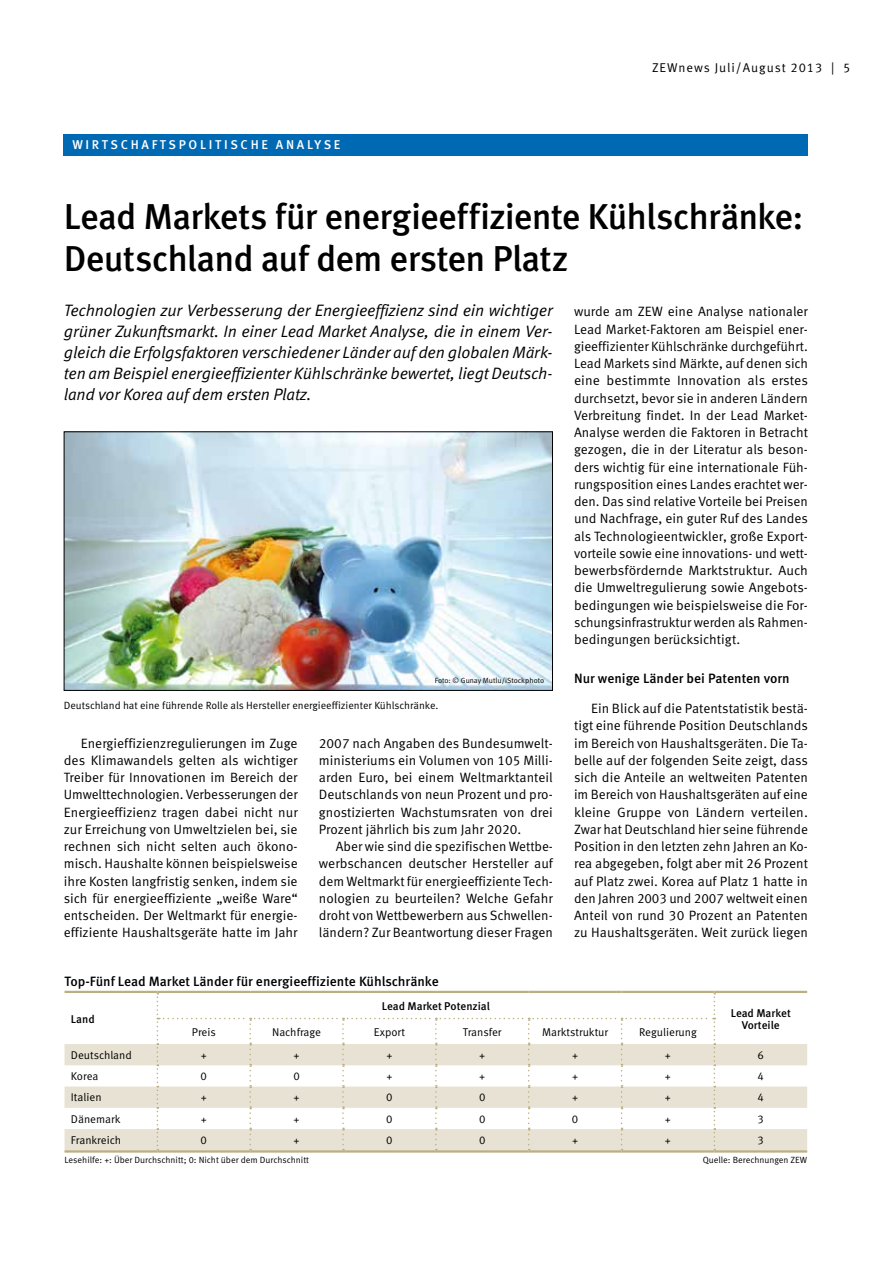
<style>
.page{position:relative;width:893px;height:1263px;background:#fff}
.page>*{position:absolute;margin:0;border:0;box-sizing:border-box;transform-origin:0 0}
.t1{font:500 36px/42px "Meta Pro";letter-spacing:-.025em;color:#000}
.t2{font:italic 16.5px/21px "Meta Pro";letter-spacing:-.01em;color:#000;text-align:justify}
.t3{font:13.5px/17.2px "Meta Pro";color:#000;text-align:justify}
.t4{font:500 13.5px "Meta Pro";color:#000}
.t5{font:500 12.75px "Meta Pro";letter-spacing:.21em;color:#fff}
.t6{font:12.75px "Meta Pro";letter-spacing:.075em;color:#000}
.t7{font:11.25px "Meta Pro";color:#000}
.t8{font:500 11.25px/12px "Meta Pro";letter-spacing:-.005em;color:#000;text-align:center}
.t9{font:10.5px "Meta Pro";color:#000}
.t10{font:9px "Meta Pro";color:#000}
.t11{font:7.5px "Meta Pro";color:#000}
</style>
<div class="page">
<div style="left:64px;top:134px;width:744px;height:21px;background:#0069b4"></div>
<img style="left:66px;top:433px;width:485px;height:256px">
<div style="left:64px;top:431px;width:489px;height:260px;border:1px solid #000"></div>
<svg style="left:65px;top:1044px;width:742px;height:106px;fill:#e7e2d3"></svg>
<hr style="left:65px;top:991px;width:92px;height:2px;background:#bcae82">
<hr style="left:157px;top:991px;width:93px;height:2px;background:#bcae82">
<hr style="left:250px;top:991px;width:93px;height:2px;background:#bcae82">
<hr style="left:343px;top:991px;width:93px;height:2px;background:#bcae82">
<hr style="left:436px;top:991px;width:93px;height:2px;background:#bcae82">
<hr style="left:529px;top:991px;width:92px;height:2px;background:#bcae82">
<hr style="left:621px;top:991px;width:93px;height:2px;background:#bcae82">
<hr style="left:714px;top:991px;width:93px;height:2px;background:#bcae82">
<hr style="left:65px;top:1150px;width:92px;height:2px;background:#bcae82">
<hr style="left:157px;top:1150px;width:93px;height:2px;background:#bcae82">
<hr style="left:250px;top:1150px;width:93px;height:2px;background:#bcae82">
<hr style="left:343px;top:1150px;width:93px;height:2px;background:#bcae82">
<hr style="left:436px;top:1150px;width:93px;height:2px;background:#bcae82">
<hr style="left:529px;top:1150px;width:92px;height:2px;background:#bcae82">
<hr style="left:621px;top:1150px;width:93px;height:2px;background:#bcae82">
<hr style="left:714px;top:1150px;width:93px;height:2px;background:#bcae82">
<svg style="left:157px;top:993px;width:558px;height:157px"></svg>
<p class="t5" style="left:72px;top:137px;width:22px">Wirts</p>
<p class="t5" style="left:121px;top:137px;width:20px">chafts</p>
<p class="t5" style="left:179px;top:137px;width:38px">politis</p>
<p class="t5" style="left:241px;top:137px;width:19px">che</p>
<p class="t5" style="left:276px;top:137px;width:57px">Ana lyse</p>
<p class="t6" style="left:652px;top:60px;width:200px">ZEWnews Juli/August 2013 | 5</p>
<h1 class="t1" style="left:64px;top:197px;width:741px">Lead Markets für energieeffiziente Kühlschränke:<br>Deutschland auf dem ersten Platz</h1>
<p class="t2" style="left:64px;top:301px;width:491px">Technologien zur Verbesserung der Energieeffizienz sind ein wichtiger grüner Zukunftsmarkt. In einer Lead Market Analyse, die in einem Ver&shy;gleich die Erfolgsfaktoren verschiedener Länder auf den globalen Märk&shy;ten am Beispiel energieeffizienter Kühlschränke bewertet, liegt Deutsch&shy;land vor Korea auf dem ersten Platz.</p>
<p class="t3" style="left:574px;top:303px;width:236px;text-align:left">wurde am ZEW eine Analyse nationaler Lead Market-Faktoren am Beispiel ener&shy;gieeffizienter Kühlschränke durchgeführt.<br>Lead Markets sind Märkte, auf denen sich eine bestimmte Innovation als erstes durchsetzt, bevor sie in anderen Ländern Verbreitung findet. In der Lead Market-Analyse werden die Faktoren in Betracht gezogen, die in der Literatur als beson&shy;ders wichtig für eine internationale Füh&shy;rungsposition eines Landes erachtet wer&shy;den. Das sind relative Vorteile bei Preisen und Nachfrage, ein guter Ruf des Landes als Technologieentwickler, große Export&shy;vorteile sowie eine innovations- und wett&shy;bewerbsfördernde Marktstruktur. Auch die Umweltregulierung sowie Angebots&shy;bedingungen wie beispielsweise die For&shy;schungsinfrastruktur werden als Rahmen&shy;bedingungen berücksichtigt.</p>
<p class="t4" style="left:574px;top:670px;width:217px">Nur wenige Länder bei Patenten vorn</p>
<p class="t3" style="left:574px;top:700px;width:236px;text-indent:17px">Ein Blick auf die Patentstatistik bestä&shy;tigt eine führende Position Deutschlands im Bereich von Haushaltsgeräten. Die Ta&shy;belle auf der folgenden Seite zeigt, dass sich die Anteile an weltweiten Patenten im Bereich von Haushaltsgeräten auf eine kleine Gruppe von Ländern verteilen.<br>Zwar hat Deutschland hier seine führende Position in den letzten zehn Jahren an Ko&shy;rea abgegeben, folgt aber mit 26 Prozent auf Platz zwei. Korea auf Platz 1 hatte in den Jahren 2003 und 2007 weltweit einen Anteil von rund 30 Prozent an Patenten zu Haushaltsgeräten. Weit zurück liegen</p>
<p class="t11" style="left:435px;top:676px;width:111px">Foto: © Gunay Mutlu/iStockphoto</p>
<p class="t9" style="left:64px;top:699px;width:376px">Deutschland hat eine führende Rolle als Hersteller energieeffizienter Kühlschränke.</p>
<p class="t3" style="left:64px;top:735px;width:235px;text-indent:17px">Energieffizienzregulierungen im Zuge des Klimawandels gelten als wichtiger Treiber für Innovationen im Bereich der Umwelttechnologien. Verbesserungen der Energieeffizienz tragen dabei nicht nur zur Erreichung von Umweltzielen bei, sie rechnen sich nicht selten auch ökono&shy;misch. Haushalte können beispielsweise ihre Kosten langfristig senken, indem sie sich für energieeffiziente „weiße Ware“ entscheiden. Der Weltmarkt für energie&shy;effiziente Haushaltsgeräte hatte im Jahr</p>
<p class="t3" style="left:319px;top:735px;width:235px">2007 nach Angaben des Bundesumwelt&shy;ministeriums ein Volumen von 105 Milli&shy;arden Euro, bei einem Weltmarktanteil Deutschlands von neun Prozent und pro&shy;gnostizierten Wachstumsraten von drei Prozent jährlich bis zum Jahr 2020.</p>
<p class="t3" style="left:319px;top:838px;width:236px;text-indent:17px">Aber wie sind die spezifischen Wettbe&shy;werbschancen deutscher Hersteller auf dem Weltmarkt für energieeffiziente Tech&shy;nologien zu beurteilen? Welche Gefahr droht von Wettbewerbern aus Schwellen&shy;ländern? Zur Beantwortung dieser Fragen</p>
<p class="t4" style="left:65px;top:973px;width:376px">Top-Fünf Lead Market Länder für energieeffiziente Kühlschränke</p>
<p class="t8" style="left:71px;top:1013px;width:25px">Land</p>
<p class="t8" style="left:382px;top:1000px;width:109px">Lead Market Potenzial</p>
<p class="t7" style="left:192px;top:1024px;width:25px">Preis</p>
<p class="t7" style="left:272px;top:1024px;width:51px">Nachfrage</p>
<p class="t7" style="left:374px;top:1024px;width:33px">Export</p>
<p class="t7" style="left:463px;top:1024px;width:40px">Transfer</p>
<p class="t7" style="left:542px;top:1024px;width:68px">Marktstruktur</p>
<p class="t7" style="left:639px;top:1024px;width:59px">Regulierung</p>
<p class="t8" style="left:731px;top:1007px;width:62px">Lead Market<br>Vorteile</p>
<p class="t7" style="left:71px;top:1048px;width:62px">Deutschland</p>
<p class="t7" style="left:201px;top:1048px;width:8px">+</p>
<p class="t7" style="left:294px;top:1048px;width:8px">+</p>
<p class="t7" style="left:386px;top:1048px;width:8px">+</p>
<p class="t7" style="left:479px;top:1048px;width:8px">+</p>
<p class="t7" style="left:572px;top:1048px;width:8px">+</p>
<p class="t7" style="left:665px;top:1048px;width:8px">+</p>
<p class="t7" style="left:758px;top:1048px;width:8px">6</p>
<p class="t7" style="left:71px;top:1069px;width:29px">Korea</p>
<p class="t7" style="left:201px;top:1069px;width:8px">0</p>
<p class="t7" style="left:293px;top:1069px;width:8px">0</p>
<p class="t7" style="left:386px;top:1069px;width:8px">+</p>
<p class="t7" style="left:479px;top:1069px;width:8px">+</p>
<p class="t7" style="left:572px;top:1069px;width:8px">+</p>
<p class="t7" style="left:665px;top:1069px;width:8px">+</p>
<p class="t7" style="left:758px;top:1069px;width:8px">4</p>
<p class="t7" style="left:71px;top:1090px;width:32px">Italien</p>
<p class="t7" style="left:201px;top:1090px;width:8px">+</p>
<p class="t7" style="left:294px;top:1090px;width:8px">+</p>
<p class="t7" style="left:386px;top:1090px;width:8px">0</p>
<p class="t7" style="left:479px;top:1090px;width:8px">0</p>
<p class="t7" style="left:572px;top:1090px;width:8px">+</p>
<p class="t7" style="left:665px;top:1090px;width:8px">+</p>
<p class="t7" style="left:758px;top:1090px;width:8px">4</p>
<p class="t7" style="left:71px;top:1112px;width:51px">Dänemark</p>
<p class="t7" style="left:201px;top:1112px;width:8px">+</p>
<p class="t7" style="left:294px;top:1112px;width:8px">+</p>
<p class="t7" style="left:386px;top:1112px;width:8px">0</p>
<p class="t7" style="left:479px;top:1112px;width:8px">0</p>
<p class="t7" style="left:572px;top:1112px;width:8px">0</p>
<p class="t7" style="left:665px;top:1112px;width:8px">+</p>
<p class="t7" style="left:758px;top:1112px;width:8px">3</p>
<p class="t7" style="left:71px;top:1133px;width:52px">Frankreich</p>
<p class="t7" style="left:201px;top:1133px;width:8px">0</p>
<p class="t7" style="left:294px;top:1133px;width:8px">+</p>
<p class="t7" style="left:386px;top:1133px;width:8px">0</p>
<p class="t7" style="left:479px;top:1133px;width:8px">0</p>
<p class="t7" style="left:572px;top:1133px;width:8px">+</p>
<p class="t7" style="left:665px;top:1133px;width:8px">+</p>
<p class="t7" style="left:758px;top:1133px;width:8px">3</p>
<p class="t10" style="left:65px;top:1154px;width:246px">Lesehilfe: +: Über Durchschnitt; 0: Nicht über dem Durchschnitt</p>
<p class="t10" style="left:703px;top:1154px;width:106px">Quelle: Berechnungen ZEW</p>
</div>
